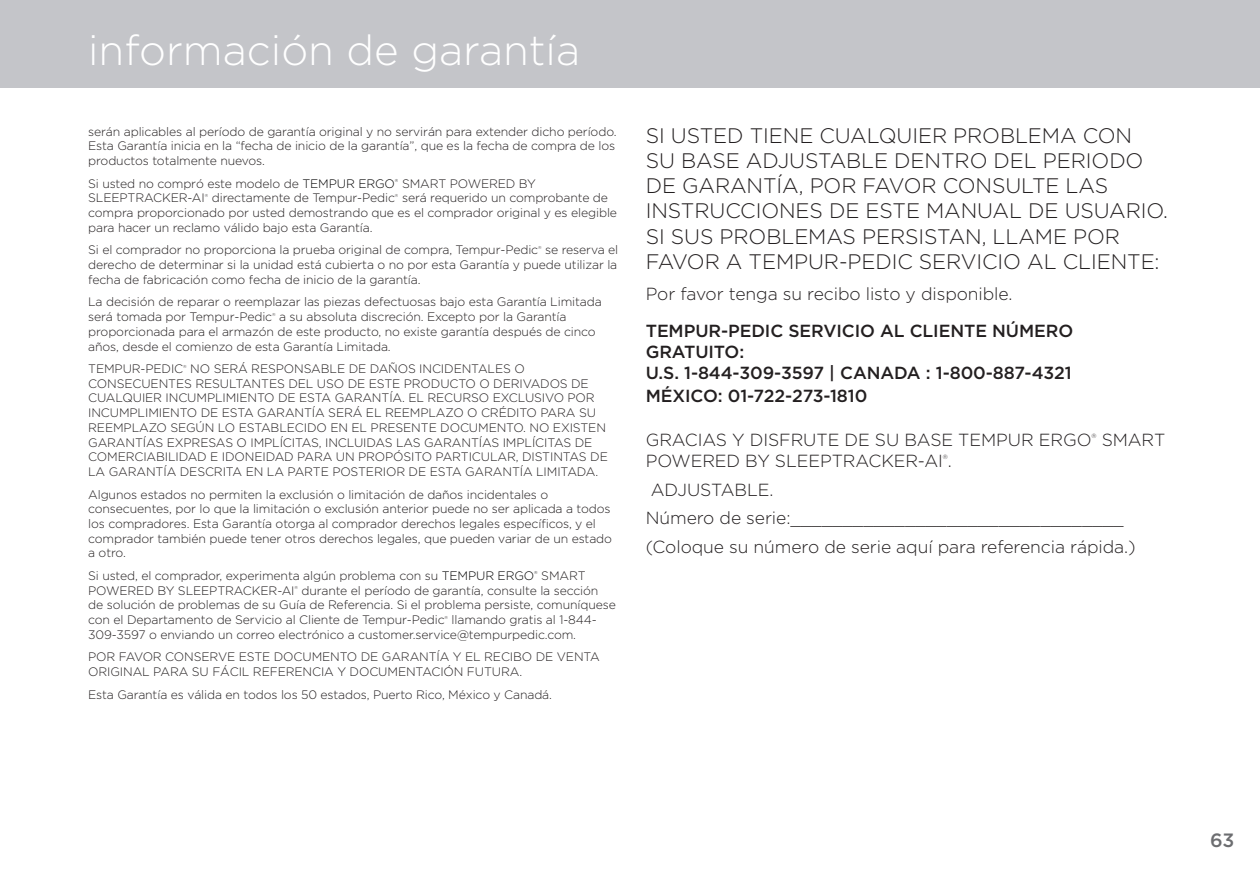
<style>
.page{position:relative;width:1260px;height:882px;background:#fff}
.page>*{position:absolute;margin:0;border:0;box-sizing:border-box;transform-origin:0 0}
.Section_Header{font:300 42px "Gotham";color:#fff}
.Intro_Subheader{font:300 21px/25.2px "Gotham";letter-spacing:-.005em;color:#231f20}
.t1{font:500 19.25px "Gotham";color:#6c6d70}
.Body{font:300 17.5px "Gotham";letter-spacing:-.005em;color:#231f20}
.Sub_Header{font:500 17.5px/21px "Gotham";letter-spacing:-.005em;color:#231f20}
.Intro_Subheader-2{font:300 17.5px "Gotham";letter-spacing:-.005em;color:#231f20}
.Warranty{font:300 12.25px/14.7px "Gotham";letter-spacing:-.01em;color:#231f20}
.Body-2{font:300 6.12px "Gotham";color:#231f20}
.Warranty-2{font:300 4.38px "Gotham";color:#231f20}
.Warranty-3{font:300 4.38px "Gotham";color:#000}
.s1{color:#000}
</style>
<div class="page">
<div style="left:0;top:0;width:1260px;height:88px;background:#c4c5c9"></div>
<p class="Section_Header" style="left:88px;top:27px;width:494px">información de garantía</p>
<p class="Warranty" style="left:88px;top:124px;width:530px;text-align:justify">serán aplicables al período de garantía original y no servirán para extender dicho período.<br>Esta Garantía inicia en la “fecha de inicio de la garantía”, que es la fecha de compra de los productos totalmente nuevos.</p>
<p class="Warranty" style="left:88px;top:176px;width:308px">Si usted no compró este modelo de <span class="s1">TEMPUR ERGO</span></p>
<p class="Warranty-3" style="left:395px;top:178px;width:5px">®</p>
<p class="Warranty" style="left:402px;top:176px;width:136px">SMART POWERED BY</p>
<p class="Warranty" style="left:88px;top:191px;width:118px">SLEEPTRACKER-AI</p>
<p class="Warranty-2" style="left:205px;top:193px;width:5px">®</p>
<p class="Warranty" style="left:212px;top:191px;width:185px">directamente de Tempur-Pedic</p>
<p class="Warranty-2" style="left:395px;top:193px;width:5px">®</p>
<p class="Warranty" style="left:88px;top:191px;width:530px;text-indent:314px">será requerido un comprobante de compra proporcionado por usted demostrando que es el comprador original y es elegible para hacer un reclamo válido bajo esta Garantía.</p>
<p class="Warranty" style="left:88px;top:243px;width:452px">Si el comprador no proporciona la prueba original de compra, Tempur-Pedic</p>
<p class="Warranty-2" style="left:538px;top:245px;width:5px">®</p>
<p class="Warranty" style="left:88px;top:243px;width:532px;text-align:justify;text-indent:457px">se reserva el derecho de determinar si la unidad está cubierta o no por esta Garantía y puede utilizar la fecha de fabricación como fecha de inicio de la garantía.</p>
<p class="Warranty" style="left:88px;top:295px;width:515px">La decisión de reparar o reemplazar las piezas defectuosas bajo esta Garantía Limitada será tomada por Tempur-Pedic</p>
<p class="Warranty" style="left:88px;top:309px;width:509px;text-indent:191px">a su absoluta discreción. Excepto por la Garantía proporcionada para el armazón de este producto, no existe garantía después de cinco años, desde el comienzo de esta Garantía Limitada.</p>
<p class="Warranty" style="left:88px;top:361px;width:97px">TEMPUR-PEDIC</p>
<p class="Warranty-2" style="left:183px;top:364px;width:5px">®</p>
<p class="Warranty-2" style="left:272px;top:312px;width:5px">®</p>
<p class="Warranty" style="left:88px;top:361px;width:521px;text-indent:102px">NO SERÁ RESPONSABLE DE DAÑOS INCIDENTALES O CONSECUENTES RESULTANTES DEL USO DE ESTE PRODUCTO O DERIVADOS DE CUALQUIER INCUMPLIMIENTO DE ESTA GARANTÍA. EL RECURSO EXCLUSIVO POR INCUMPLIMIENTO DE ESTA GARANTÍA SERÁ EL REEMPLAZO O CRÉDITO PARA SU REEMPLAZO SEGÚN LO ESTABLECIDO EN EL PRESENTE DOCUMENTO. NO EXISTEN GARANTÍAS EXPRESAS O IMPLÍCITAS, INCLUIDAS LAS GARANTÍAS IMPLÍCITAS DE COMERCIABILIDAD E IDONEIDAD PARA UN PROPÓSITO PARTICULAR, DISTINTAS DE LA GARANTÍA DESCRITA EN LA PARTE POSTERIOR DE ESTA GARANTÍA LIMITADA.</p>
<p class="Warranty" style="left:88px;top:487px;width:525px">Algunos estados no permiten la exclusión o limitación de daños incidentales o consecuentes, por lo que la limitación o exclusión anterior puede no ser aplicada a todos los compradores. Esta Garantía otorga al comprador derechos legales específicos, y el comprador también puede tener otros derechos legales, que pueden variar de un estado a otro.</p>
<p class="Warranty" style="left:88px;top:568px;width:448px">Si usted, el comprador, experimenta algún problema con su <span class="s1">TEMPUR ERGO</span></p>
<p class="Warranty-3" style="left:534px;top:571px;width:5px">®</p>
<p class="Warranty" style="left:541px;top:568px;width:46px">SMART</p>
<p class="Warranty" style="left:88px;top:583px;width:208px">POWERED BY SLEEPTRACKER-AI</p>
<p class="Warranty-2" style="left:295px;top:585px;width:5px">®</p>
<p class="Warranty" style="left:88px;top:583px;width:529px;text-indent:213px">durante el período de garantía, consulte la sección de solución de problemas de su Guía de Referencia. Si el problema persiste, comuníquese con el Departamento de Servicio al Cliente de Tempur-Pedic</p>
<p class="Warranty" style="left:88px;top:612px;width:510px;text-indent:363px">llamando gratis al 1-844-<br>309-3597 o enviando un correo electrónico a customer.service@tempurpedic.com.</p>
<p class="Warranty" style="left:88px;top:650px;width:513px">POR FAVOR CONSERVE ESTE DOCUMENTO DE GARANTÍA Y EL RECIBO DE VENTA<br>ORIGINAL PARA SU FÁCIL REFERENCIA Y DOCUMENTACIÓN FUTURA.</p>
<p class="Warranty" style="left:88px;top:687px;width:465px">Esta Garantía es válida en todos los 50 estados, Puerto Rico, México y Canadá.</p>
<p class="Warranty-2" style="left:445px;top:615px;width:5px">®</p>
<p class="Intro_Subheader" style="left:646px;top:123px;width:524px">SI USTED TIENE CUALQUIER PROBLEMA CON<br>SU BASE ADJUSTABLE DENTRO DEL PERIODO DE GARANTÍA, POR FAVOR CONSULTE LAS INSTRUCCIONES DE ESTE MANUAL DE USUARIO.<br>SI SUS PROBLEMAS PERSISTAN, LLAME POR FAVOR A TEMPUR-PEDIC SERVICIO AL CLIENTE:</p>
<p class="Intro_Subheader-2" style="left:646px;top:284px;width:368px">Por favor tenga su recibo listo y disponible.</p>
<p class="Sub_Header" style="left:646px;top:320px;width:429px">TEMPUR-PEDIC SERVICIO AL CLIENTE NÚMERO<br>GRATUITO:<br>U.S. 1-844-309-3597 | CANADA : 1-800-887-4321</p>
<p class="Sub_Header" style="left:646px;top:385px;width:223px">MÉXICO: 01-722-273-1810</p>
<p class="Body" style="left:646px;top:430px;width:447px">GRACIAS Y DISFRUTE DE SU BASE TEMPUR ERGO</p>
<p class="Body-2" style="left:1091px;top:432px;width:7px">®</p>
<p class="Body" style="left:1102px;top:430px;width:65px">SMART</p>
<p class="Body" style="left:646px;top:451px;width:308px">POWERED BY SLEEPTRACKER-AI .</p>
<p class="Body-2" style="left:943px;top:453px;width:7px">®</p>
<p class="Body" style="left:651px;top:480px;width:124px">ADJUSTABLE.</p>
<p class="Body" style="left:646px;top:509px;width:480px">Número de serie:________________________________</p>
<p class="Body" style="left:646px;top:538px;width:491px">(Coloque su número de serie aquí para referencia rápida.)</p>
<h3 class="t1" style="left:1210px;top:829px;width:26px">63</h3>
</div>
